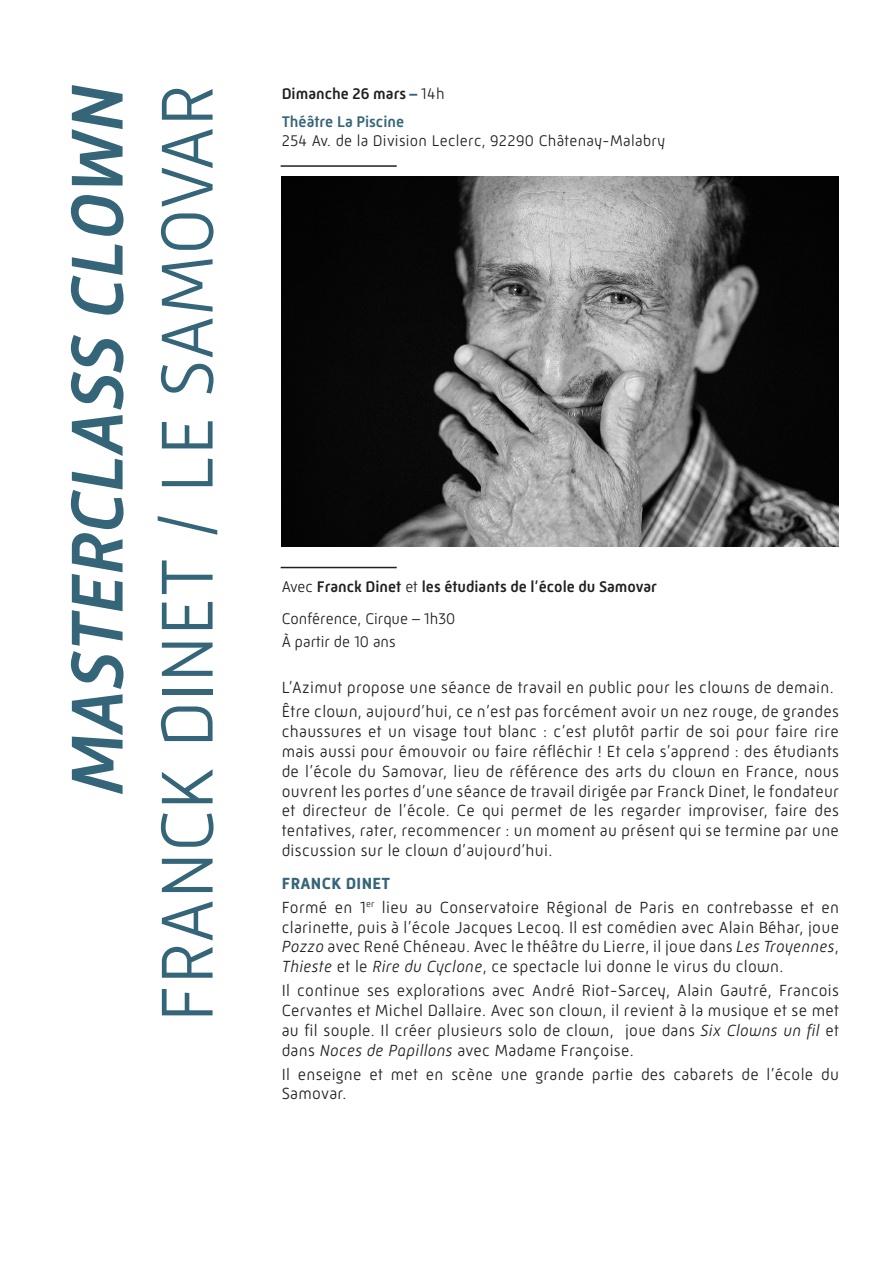
<style>
.page{position:relative;width:893px;height:1263px;background:#fff}
.page>*{position:absolute;margin:0;border:0;box-sizing:border-box;transform-origin:0 0}
.t1{font:300 75px "Mic 32 New";color:#356578}
.t2{font:italic 500 75px "Mic 32 New";color:#356578}
.t3{font:300 16.5px/19.8px "Mic 32 New";letter-spacing:.02em;color:#231f20;text-align:justify}
.t4{font:700 16.5px "Mic 32 New";letter-spacing:.02em;color:#356578}
.t5{font:500 15.75px "Mic 32 New";color:#231f20}
.t6{font:300 15.75px "Mic 32 New";letter-spacing:.02em;color:#231f20}
.t7{font:300 15.75px "Mic 32 New";color:#231f20}
.t8{font:500 15.75px "Mic 32 New";color:#356578}
.s1{font-weight:700;color:#356578}
.s2{font-weight:300}
.s3{font-style:italic}
</style>
<div class="page">
<img style="left:282px;top:177px;width:557px;height:369px">
<hr style="left:281px;top:165px;width:116px;height:2px;background:#231f20">
<hr style="left:281px;top:567px;width:116px;height:1px;background:#231f20">
<p class="t2" style="left:54px;top:794px;width:710px;rotate:-90deg">MASTERCLASS CLOWN</p>
<p class="t1" style="left:144px;top:1022px;width:938px;rotate:-90deg">FRANCK DINET / LE SAMOVAR</p>
<p class="t5" style="left:282px;top:85px;width:164px">Dimanche 26 mars <span class="s1">–</span> <span class="s2">14h</span></p>
<p class="t8" style="left:282px;top:112px;width:124px">Théâtre La Piscine</p>
<p class="t6" style="left:282px;top:131px;width:385px">254 Av. de la Division Leclerc, 92290 Châtenay-Malabry</p>
<p class="t5" style="left:282px;top:578px;width:377px"><span class="s2">Avec</span> Franck Dinet <span class="s2">et</span> les étudiants de l’école du Samovar</p>
<p class="t7" style="left:282px;top:609px;width:175px">Conférence, Cirque – 1h30</p>
<p class="t7" style="left:282px;top:633px;width:115px">À partir de 10 ans</p>
<p class="t3" style="left:282px;top:678px;width:553px">L’Azimut propose une séance de travail en public pour les clowns de demain.</p>
<p class="t3" style="left:282px;top:702px;width:559px">Être clown, aujourd’hui, ce n’est pas forcément avoir un nez rouge, de grandes chaussures et un visage tout blanc : c’est plutôt partir de soi pour faire rire mais aussi pour émouvoir ou faire réfléchir ! Et cela s’apprend : des étudiants de l’école du Samovar, lieu de référence des arts du clown en France, nous ouvrent les portes d’une séance de travail dirigée par Franck Dinet, le fondateur et directeur de l’école. Ce qui permet de les regarder improviser, faire des tentatives, rater, recommencer : un moment au présent qui se termine par une discussion sur le clown d’aujourd’hui.</p>
<p class="t4" style="left:282px;top:873px;width:110px">FRANCK DINET</p>
<p class="t3" style="left:282px;top:897px;width:559px">Formé en 1<sup>er</sup> lieu au Conservatoire Régional de Paris en contrebasse et en clarinette, puis à l’école Jacques Lecoq. Il est comédien avec Alain Béhar, joue <span class="s3">Pozzo</span> avec René Chéneau. Avec le théâtre du Lierre, il joue dans <span class="s3">Les Troyennes</span>, <span class="s3">Thieste</span> et le <span class="s3">Rire du Cyclone</span>, ce spectacle lui donne le virus du clown.</p>
<p class="t3" style="left:282px;top:980px;width:559px">Il continue ses explorations avec André Riot-Sarcey, Alain Gautré, Francois Cervantes et Michel Dallaire. Avec son clown, il revient à la musique et se met au fil souple. Il créer plusieurs solo de clown, joue dans <span class="s3">Six Clowns un fil</span> et dans <span class="s3">Noces de Papillons</span> avec Madame Françoise.</p>
<p class="t3" style="left:282px;top:1064px;width:559px">Il enseigne et met en scène une grande partie des cabarets de l’école du<br>Samovar.</p>
</div>
